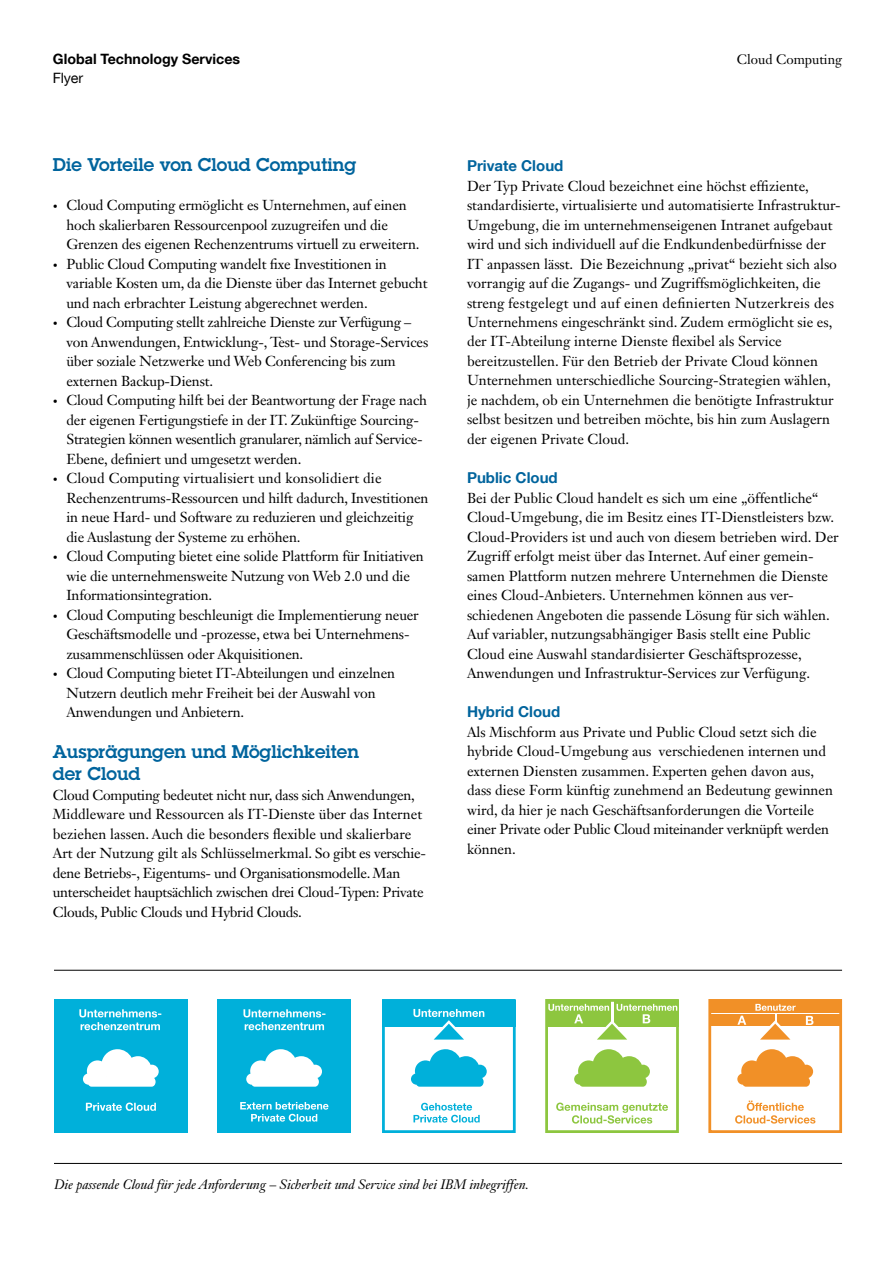
<style>
.page{position:relative;width:893px;height:1263px;background:#fff}
.page>*{position:absolute;margin:0;border:0;box-sizing:border-box;transform-origin:0 0}
.t1{font:600 18px/22.5px "Lubalin Graph Std";color:#00649d}
.t2{font:700 15px "Helvetica Neue LT Com";color:#00649d}
.t3{font:14.25px/19.5px "Janson Text LT Std";color:#000}
.t4{font:14.25px/19.5px "Janson Text LT Std";letter-spacing:-.02em;color:#000}
.t5{font:700 14.25px "Helvetica Neue LT Com";color:#000}
.t6{font:14.25px "Helvetica Neue LT Com";letter-spacing:-.01em;color:#000}
.t7{font:italic 13.5px "Janson Text LT Std";letter-spacing:-.005em;color:#000}
.t8{font:13.5px "Janson Text LT Std";color:#000}
.s1{font-size:9.75px}
</style>
<div class="page">
<hr style="left:54px;top:970px;width:788px;height:1px;background:#000">
<hr style="left:54px;top:1163px;width:788px;height:1px;background:#000">
<div style="left:382px;top:1000px;width:134px;height:26px;background:#00b0da"></div>
<div style="left:382px;top:999px;width:134px;height:134px;border:3px solid #00b0da"></div>
<svg style="left:411px;top:1049px;width:76px;height:38px"></svg>
<svg style="left:413px;top:1009px;width:71px;height:30px"></svg>
<div style="left:614px;top:1000px;width:65px;height:26px;background:#8dc63f"></div>
<div style="left:546px;top:1000px;width:65px;height:26px;background:#8dc63f"></div>
<div style="left:545px;top:999px;width:134px;height:134px;border:3px solid #8dc63f"></div>
<svg style="left:574px;top:1049px;width:76px;height:38px"></svg>
<svg style="left:556px;top:1102px;width:112px;height:21px"></svg>
<svg style="left:548px;top:1004px;width:129px;height:35px"></svg>
<div style="left:710px;top:1014px;width:64px;height:12px;background:#f19027"></div>
<div style="left:777px;top:1014px;width:65px;height:12px;background:#f19027"></div>
<div style="left:709px;top:1000px;width:132px;height:13px;background:#f19027"></div>
<div style="left:708px;top:999px;width:134px;height:134px;border:3px solid #f19027"></div>
<svg style="left:737px;top:1049px;width:76px;height:38px"></svg>
<svg style="left:735px;top:1100px;width:80px;height:23px"></svg>
<svg style="left:760px;top:1020px;width:30px;height:19px"></svg>
<svg style="left:755px;top:1004px;width:41px;height:7px"></svg>
<svg style="left:737px;top:1016px;width:9px;height:9px"></svg>
<svg style="left:806px;top:1016px;width:7px;height:9px"></svg>
<div style="left:54px;top:999px;width:134px;height:134px;background:#00b0da"></div>
<svg style="left:83px;top:1049px;width:76px;height:38px"></svg>
<svg style="left:86px;top:1102px;width:70px;height:9px"></svg>
<svg style="left:79px;top:1009px;width:82px;height:21px"></svg>
<div style="left:217px;top:999px;width:134px;height:134px;background:#00b0da"></div>
<svg style="left:246px;top:1049px;width:76px;height:38px"></svg>
<svg style="left:243px;top:1009px;width:82px;height:21px"></svg>
<svg style="left:240px;top:1102px;width:88px;height:20px"></svg>
<svg style="left:413px;top:1103px;width:67px;height:19px"></svg>
<p class="t5" style="left:53px;top:50px;width:189px">Global Technology Services</p>
<p class="t8" style="left:737px;top:51px;width:107px">Cloud Computing</p>
<p class="t6" style="left:53px;top:69px;width:32px">Flyer</p>
<p class="t1" style="left:53px;top:153px;width:305px">Die Vorteile von Cloud Computing</p>
<p class="t3" style="left:66px;top:195px;width:355px;text-indent:-14px"><span class="s1">•</span> Cloud Computing ermöglicht es Unternehmen, auf einen hoch skalierbaren Ressourcenpool zuzugreifen und die<br>Grenzen des eigenen Rechenzentrums virtuell zu erweitern.</p>
<p class="t3" style="left:66px;top:254px;width:362px;text-indent:-14px"><span class="s1">•</span> Public Cloud Computing wandelt fixe Investitionen in variable Kosten um, da die Dienste über das Internet gebucht und nach erbrachter Leistung abgerechnet werden.</p>
<p class="t3" style="left:66px;top:312px;width:363px;text-indent:-14px"><span class="s1">•</span> Cloud Computing stellt zahlreiche Dienste zur Verfügung – von Anwendungen, Entwicklung-, Test- und Storage-Services über soziale Netzwerke und Web Conferencing bis zum externen Backup-Dienst.</p>
<p class="t3" style="left:66px;top:390px;width:362px;text-indent:-14px"><span class="s1">•</span> Cloud Computing hilft bei der Beantwortung der Frage nach der eigenen Fertigungstiefe in der IT. Zukünftige Sourcing-Strategien können wesentlich granularer, nämlich auf Service-Ebene, definiert und umgesetzt werden.</p>
<p class="t3" style="left:66px;top:468px;width:364px;text-indent:-14px"><span class="s1">•</span> Cloud Computing virtualisiert und konsolidiert die Rechenzentrums-Ressourcen und hilft dadurch, Investitionen in neue Hard- und Software zu reduzieren und gleichzeitig die Auslastung der Systeme zu erhöhen.</p>
<p class="t3" style="left:66px;top:546px;width:359px;text-indent:-14px"><span class="s1">•</span> Cloud Computing bietet eine solide Plattform für Initiativen wie die unternehmensweite Nutzung von Web 2.0 und die<br>Informationsintegration.</p>
<p class="t3" style="left:66px;top:605px;width:354px;text-indent:-14px"><span class="s1">•</span> Cloud Computing beschleunigt die Implementierung neuer<br>Geschäftsmodelle und -prozesse, etwa bei Unternehmens&shy;zusammenschlüssen oder Akquisitionen.</p>
<p class="t3" style="left:66px;top:663px;width:330px;text-indent:-14px"><span class="s1">•</span> Cloud Computing bietet IT-Abteilungen und einzelnen<br>Nutzern deutlich mehr Freiheit bei der Auswahl von<br>Anwendungen und Anbietern.</p>
<p class="t1" style="left:53px;top:740px;width:308px">Ausprägungen und Möglichkeiten der Cloud</p>
<p class="t4" style="left:53px;top:785px;width:375px">Cloud Computing bedeutet nicht nur, dass sich Anwendungen, Middleware und Ressourcen als IT-Dienste über das Internet beziehen lassen. Auch die besonders flexible und skalierbare Art der Nutzung gilt als Schlüsselmerkmal. So gibt es verschie&shy;dene Betriebs-, Eigentums- und Organisationsmodelle. Man unterscheidet hauptsächlich zwischen drei Cloud-Typen: Private Clouds, Public Clouds und Hybrid Clouds.</p>
<p class="t2" style="left:467px;top:156px;width:98px">Private Cloud</p>
<p class="t3" style="left:467px;top:176px;width:375px">Der Typ Private Cloud bezeichnet eine höchst effiziente, standardisierte, virtualisierte und automatisierte Infrastruktur-Umgebung, die im unternehmenseigenen Intranet aufgebaut wird und sich individuell auf die Endkundenbedürfnisse der IT anpassen lässt. Die Bezeichnung „privat“ bezieht sich also vorrangig auf die Zugangs- und Zugriffsmöglichkeiten, die streng festgelegt und auf einen definierten Nutzerkreis des Unternehmens eingeschränkt sind. Zudem ermöglicht sie es, der IT-Abteilung interne Dienste flexibel als Service bereitzustellen. Für den Betrieb der Private Cloud können Unternehmen unterschiedliche Sourcing-Strategien wählen, je nachdem, ob ein Unternehmen die benötigte Infrastruktur selbst besitzen und betreiben möchte, bis hin zum Auslagern der eigenen Private Cloud.</p>
<p class="t2" style="left:467px;top:468px;width:92px">Public Cloud</p>
<p class="t3" style="left:467px;top:488px;width:373px">Bei der Public Cloud handelt es sich um eine „öffentliche“ Cloud-Umgebung, die im Besitz eines IT-Dienstleisters bzw.<br>Cloud-Providers ist und auch von diesem betrieben wird. Der Zugriff erfolgt meist über das Internet. Auf einer gemein&shy;samen Plattform nutzen mehrere Unternehmen die Dienste eines Cloud-Anbieters. Unternehmen können aus ver&shy;schiedenen Angeboten die passende Lösung für sich wählen.<br>Auf variabler, nutzungsabhängiger Basis stellt eine Public Cloud eine Auswahl standardisierter Geschäftsprozesse, Anwendungen und Infrastruktur-Services zur Verfügung.</p>
<p class="t2" style="left:467px;top:702px;width:95px">Hybrid Cloud</p>
<p class="t3" style="left:467px;top:722px;width:368px">Als Mischform aus Private und Public Cloud setzt sich die hybride Cloud-Umgebung aus verschiedenen internen und externen Diensten zusammen. Experten gehen davon aus, dass diese Form künftig zunehmend an Bedeutung gewinnen wird, da hier je nach Geschäftsanforderungen die Vorteile einer Private oder Public Cloud miteinander verknüpft werden können.</p>
<p class="t7" style="left:54px;top:1176px;width:477px">Die passende Cloud für jede Anforderung – Sicherheit und Service sind bei IBM inbegriffen.</p>
</div>
